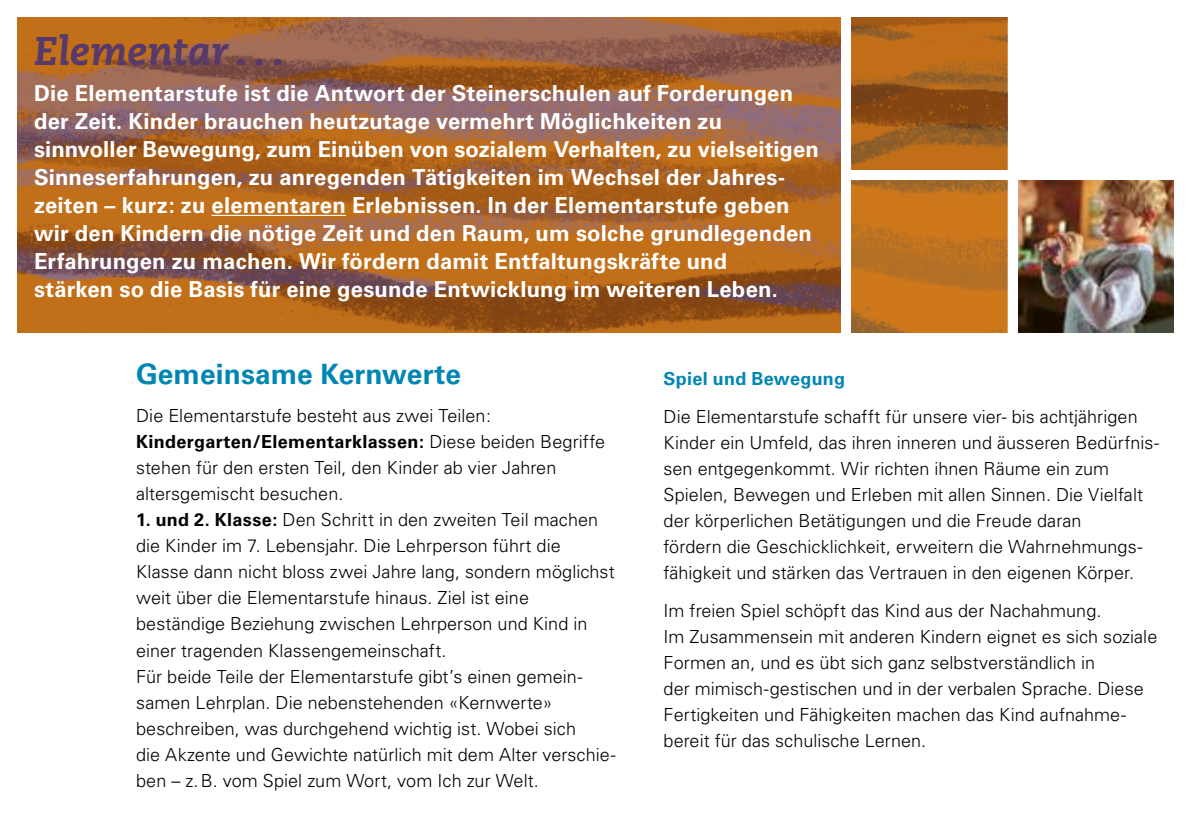
<style>
.page{position:relative;width:1191px;height:840px;background:#fff}
.page>*{position:absolute;margin:0;border:0;box-sizing:border-box;transform-origin:0 0}
.t1{font:italic 800 40px "Caecilia";letter-spacing:.01em;color:#583a6a}
.t2{font:700 28px "Univers";color:#0086b2}
.t3{font:700 22px/28px "Univers";letter-spacing:.01em;color:#fff}
.t4{font:300 18px/26px "Univers";letter-spacing:.005em;color:#000}
.t5{font:700 18px "Univers";letter-spacing:.015em;color:#0086b2}
.s1{font-weight:700}
</style>
<div class="page">
<img style="left:851px;top:180px;width:156px;height:152px">
<img style="left:1018px;top:180px;width:156px;height:152px">
<svg style="left:851px;top:17px;width:156px;height:152px;background:#a65f1a"></svg>
<svg style="left:17px;top:17px;width:823px;height:315px;background:#a46332"></svg>
<hr style="left:211px;top:215px;width:135px;height:1px;background:#fff">
<h1 class="t1" style="left:34px;top:27px;width:252px">Elementar . . .</h1>
<p class="t3" style="left:34px;top:79px;width:786px">Die Elementarstufe ist die Antwort der Steinerschulen auf Forderungen der Zeit. Kinder brauchen heutzutage vermehrt Möglichkeiten zu sinnvoller Bewegung, zum Einüben von sozialem Verhalten, zu vielseitigen Sinneserfahrungen, zu anregenden Tätigkeiten im Wechsel der Jahres&shy;zeiten – kurz: zu elementaren Erlebnissen. In der Elementarstufe geben wir den Kindern die nötige Zeit und den Raum, um solche grundlegenden Erfahrungen zu machen. Wir fördern damit Entfaltungskräfte und<br>stärken so die Basis für eine gesunde Entwicklung im weiteren Leben.</p>
<h2 class="t2" style="left:136px;top:358px;width:326px">Gemeinsame Kernwerte</h2>
<p class="t4" style="left:136px;top:402px;width:470px">Die Elementarstufe besteht aus zwei Teilen:<br><span class="s1">Kindergarten/Elementarklassen:</span> Diese beiden Begriffe stehen für den ersten Teil, den Kinder ab vier Jahren altersgemischt besuchen.</p>
<p class="t4" style="left:136px;top:506px;width:481px"><span class="s1">1. und 2. Klasse:</span> Den Schritt in den zweiten Teil machen die Kinder im 7. Lebensjahr. Die Lehrperson führt die Klasse dann nicht bloss zwei Jahre lang, sondern möglichst weit über die Elementarstufe hinaus. Ziel ist eine beständige Beziehung zwischen Lehrperson und Kind in einer tragenden Klassengemeinschaft.<br>Für beide Teile der Elementarstufe gibt’s einen gemein&shy;samen Lehrplan. Die nebenstehenden «Kernwerte» beschreiben, was durchgehend wichtig ist. Wobei sich<br>die Akzente und Gewichte natürlich mit dem Alter verschie&shy;ben – z.B. vom Spiel zum Wort, vom Ich zur Welt.</p>
<p class="t5" style="left:663px;top:368px;width:183px">Spiel und Bewegung</p>
<p class="t4" style="left:663px;top:403px;width:497px">Die Elementarstufe schafft für unsere vier- bis achtjährigen Kinder ein Umfeld, das ihren inneren und äusseren Bedürfnis&shy;sen entgegenkommt. Wir richten ihnen Räume ein zum Spielen, Bewegen und Erleben mit allen Sinnen. Die Vielfalt der körperlichen Betätigungen und die Freude daran<br>fördern die Geschicklichkeit, erweitern die Wahrnehmungs&shy;fähigkeit und stärken das Vertrauen in den eigenen Körper.</p>
<p class="t4" style="left:663px;top:597px;width:495px">Im freien Spiel schöpft das Kind aus der Nachahmung.<br>Im Zusammensein mit anderen Kindern eignet es sich soziale Formen an, und es übt sich ganz selbstverständlich in<br>der mimisch-gestischen und in der verbalen Sprache. Diese Fertigkeiten und Fähigkeiten machen das Kind aufnahme&shy;bereit für das schulische Lernen.</p>
</div>
